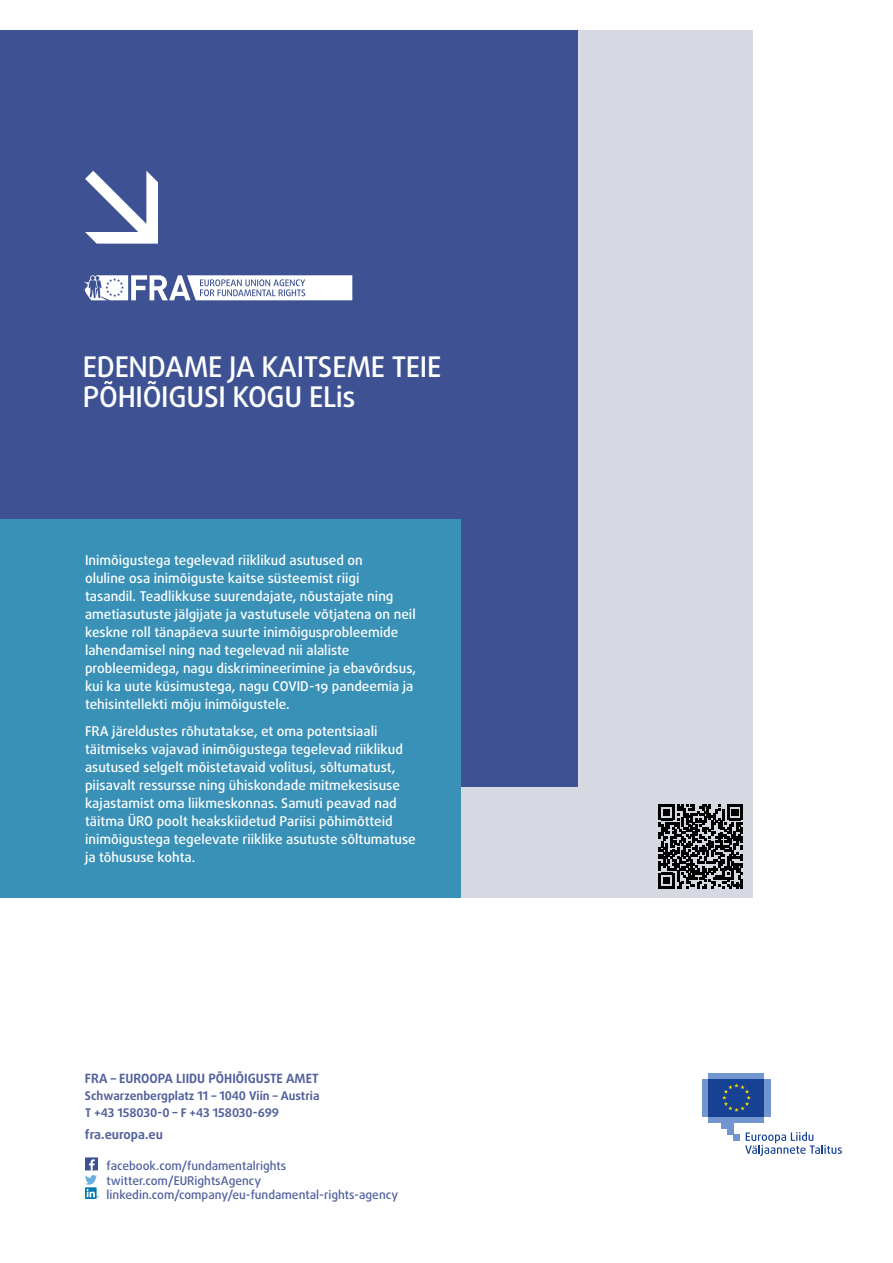
<style>
.page{position:relative;width:893px;height:1263px;background:#fff}
.page>*{position:absolute;margin:0;border:0;box-sizing:border-box;transform-origin:0 0}
.t1{font:500 28.5px/30px "Daxline Pro";letter-spacing:-.01em;color:#fff}
.BodyText{font:500 13.5px/18px "Daxline Pro";color:#fff}
.t2{font:700 12.75px "Daxline Pro";color:#51609d}
.t3{font:500 12px "Daxline Pro";color:#51609d}
.t4{font:700 12px "Daxline Pro";color:#51609d}
</style>
<div class="page">
<div style="left:0;top:30px;width:752px;height:868px;background:#d7d9e2"></div>
<div style="left:0;top:30px;width:577px;height:757px;background:#3e5293"></div>
<div style="left:0;top:520px;width:460px;height:378px;background:#3991b8"></div>
<svg style="left:84px;top:275px;width:268px;height:25px;background:#ccd1e2"></svg>
<div style="left:85px;top:1157px;width:13px;height:13px;background:#3e5293"></div>
<svg style="left:85px;top:1187px;width:12px;height:12px"></svg>
<svg style="left:85px;top:1159px;width:14px;height:38px"></svg>
<svg style="left:659px;top:804px;width:84px;height:84px"></svg>
<div style="left:709px;top:1073px;width:55px;height:6px;background:#7196cf"></div>
<div style="left:709px;top:1116px;width:55px;height:6px;background:#7196cf"></div>
<div style="left:764px;top:1079px;width:6px;height:37px;background:#7196cf"></div>
<div style="left:702px;top:1079px;width:7px;height:37px;background:#7196cf"></div>
<div style="left:721px;top:1116px;width:12px;height:12px;background:#7196cf"></div>
<div style="left:727px;top:1116px;width:6px;height:19px;background:#7196cf"></div>
<svg style="left:733px;top:1135px;width:6px;height:6px"></svg>
<div style="left:709px;top:1079px;width:55px;height:37px;background:#164194"></div>
<svg style="left:722px;top:1083px;width:29px;height:29px"></svg>
<svg style="left:745px;top:1132px;width:97px;height:24px"></svg>
<svg style="left:85px;top:171px;width:73px;height:73px"></svg>
<p class="t1" style="left:83px;top:352px;width:360px">EDENDAME JA KAITSEME TEIE<br>PÕHIÕIGUSI KOGU ELis</p>
<p class="BodyText" style="left:85px;top:551px;width:332px">Inimõigustega tegelevad riiklikud asutused on<br>oluline osa inimõiguste kaitse süsteemist riigi<br>tasandil. Teadlikkuse suurendajate, nõustajate ning ametiasutuste jälgijate ja vastutusele võtjatena on neil keskne roll tänapäeva suurte inimõigusprobleemide lahendamisel ning nad tegelevad nii alaliste probleemidega, nagu diskrimineerimine ja ebavõrdsus, kui ka uute küsimustega, nagu COVID-19 pandeemia ja tehisintellekti mõju inimõigustele.</p>
<p class="BodyText" style="left:85px;top:722px;width:332px">FRA järeldustes rõhutatakse, et oma potentsiaali täitmiseks vajavad inimõigustega tegelevad riiklikud asutused selgelt mõistetavaid volitusi, sõltumatust, piisavalt ressursse ning ühiskondade mitmekesisuse kajastamist oma liikmeskonnas. Samuti peavad nad täitma ÜRO poolt heakskiidetud Pariisi põhimõtteid inimõigustega tegelevate riiklike asutuste sõltumatuse ja tõhususe kohta.</p>
<p class="t2" style="left:85px;top:1070px;width:235px">FRA – EUROOPA LIIDU PÕHIÕIGUSTE AMET</p>
<p class="t4" style="left:85px;top:1088px;width:236px">Schwarzenbergplatz 11 – 1040 Viin – Austria</p>
<p class="t4" style="left:85px;top:1105px;width:196px">T +43 158030-0 – F +43 158030-699</p>
<p class="t2" style="left:85px;top:1126px;width:79px">fra.europa.eu</p>
<p class="t3" style="left:107px;top:1158px;width:181px">facebook.com/fundamentalrights</p>
<p class="t3" style="left:107px;top:1172px;width:156px">twitter.com/EURightsAgency</p>
<p class="t3" style="left:107px;top:1187px;width:293px">linkedin.com/company/eu-fundamental-rights-agency</p>
</div>
